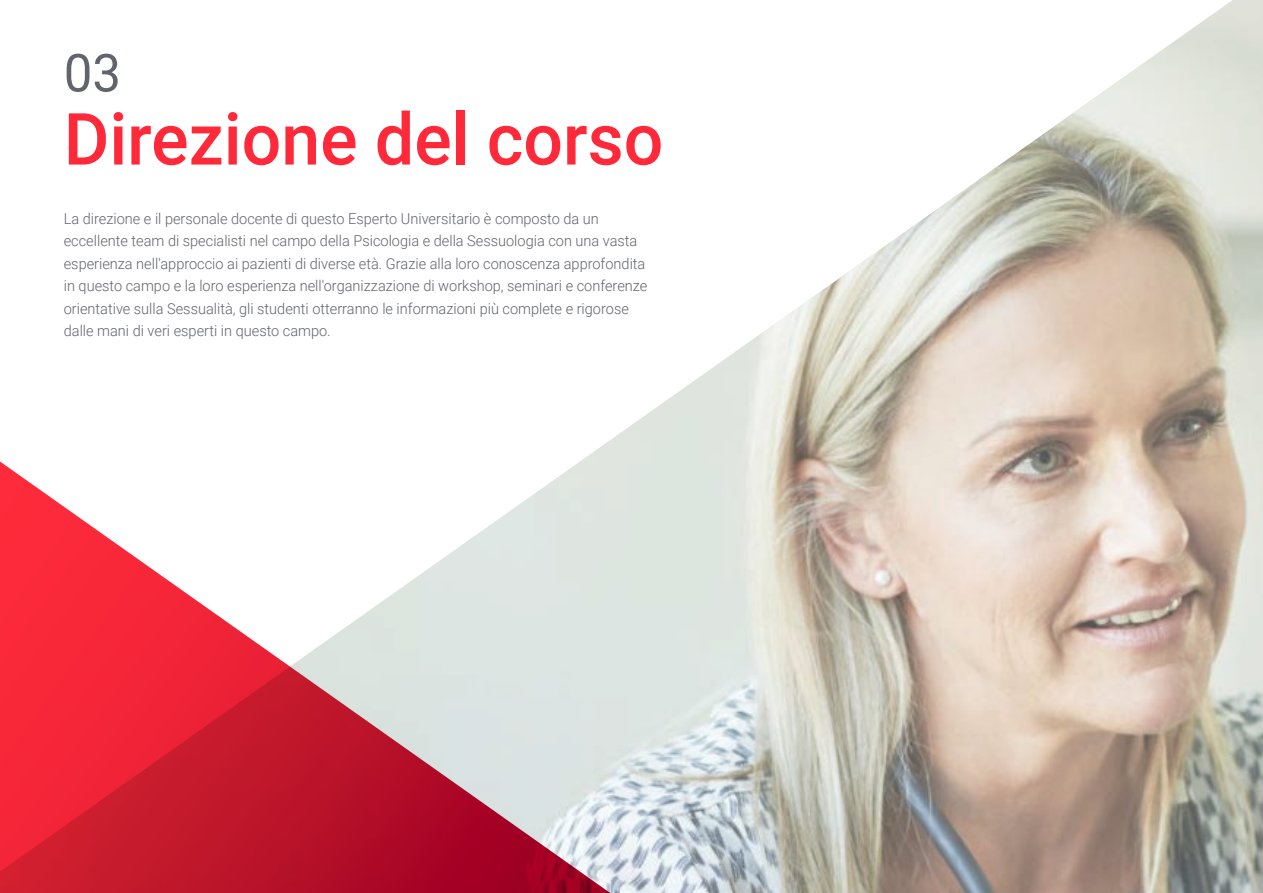
<style>
.page{position:relative;width:1263px;height:893px;background:#fff}
.page>*{position:absolute;margin:0;border:0;box-sizing:border-box;transform-origin:0 0}
.t1{font:500 72px "Roboto";color:#ff293a}
.t2{font:52.5px "Roboto";color:#61646a}
.t3{font:300 15px/22.5px "Roboto";color:#61646a}
</style>
<div class="page">
<img style="left:602px;top:0;width:661px;height:893px">
<svg style="left:0;top:446px;width:640px;height:447px"></svg>
<h2 class="t2" style="left:64px;top:36px;width:59px">03</h2>
<h1 class="t1" style="left:64px;top:89px;width:601px">Direzione del corso</h1>
<p class="t3" style="left:64px;top:207px;width:585px">La direzione e il personale docente di questo Esperto Universitario è composto da un eccellente team di specialisti nel campo della Psicologia e della Sessuologia con una vasta esperienza nell'approccio ai pazienti di diverse età. Grazie alla loro conoscenza approfondita in questo campo e la loro esperienza nell'organizzazione di workshop, seminari e conferenze orientative sulla Sessualità, gli studenti otterranno le informazioni più complete e rigorose dalle mani di veri esperti in questo campo.</p>
</div>
